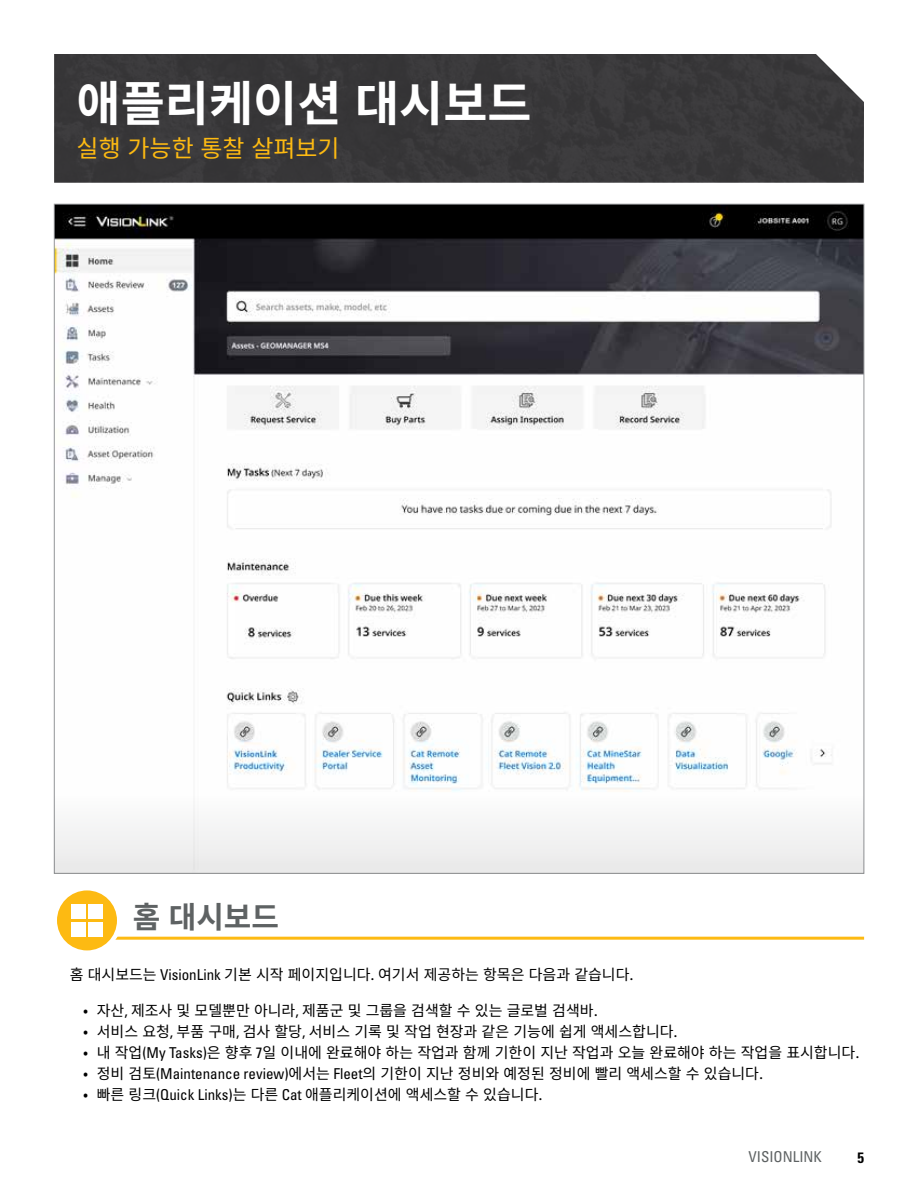
<style>
.page{position:relative;width:918px;height:1188px;background:#fff}
.page>*{position:absolute;margin:0;border:0;box-sizing:border-box;transform-origin:0 0}
.t1{font:700 48px "Noto Sans KR";color:#fff}
.t2{font:700 30px "Noto Sans KR";color:#5e6263}
.t3{font:24px "Noto Sans KR";color:#fdba12}
.t4{font:15px "Noto Sans KR";color:#000}
.t5{font:condensed 15px "Univers LT Std";color:#5e6263}
.t6{font:15px "Univers LTCYR 67 Bold Cond";color:#000}
.s1{font-family:"Univers LT Std";font-stretch:condensed}
</style>
<div class="page">
<div style="left:54px;top:54px;width:810px;height:129px;background:#383739"></div>
<img style="left:56px;top:206px;width:806px;height:453px">
<hr style="left:71px;top:937px;width:793px;height:3px;background:#fdba12">
<svg style="left:55px;top:888px;width:64px;height:65px;fill:#fdba12"></svg>
<div style="left:52px;top:886px;width:70px;height:69px;border:4px solid #fff;border-radius:50%"></div>
<div style="left:71px;top:904px;width:14px;height:15px;background:#fff"></div>
<div style="left:89px;top:904px;width:14px;height:15px;background:#fff"></div>
<div style="left:71px;top:922px;width:14px;height:14px;background:#fff"></div>
<div style="left:89px;top:922px;width:14px;height:14px;background:#fff"></div>
<svg style="left:54px;top:672px;width:810px;height:202px"></svg>
<h1 class="t1" style="left:77px;top:77px;width:457px">애플리케이션 대시보드</h1>
<h3 class="t3" style="left:77px;top:135px;width:265px">실행 가능한 통찰 살펴보기</h3>
<h2 class="t2" style="left:133px;top:900px;width:148px">홈 대시보드</h2>
<p class="t4" style="left:70px;top:966px;width:566px">홈 대시보드는 <span class="s1">VisionLink</span> 기본 시작 페이지입니다. 여기서 제공하는 항목은 다음과 같습니다.</p>
<p class="t4" style="left:83px;top:1002px;width:516px">• 자산<span class="s1">,</span> 제조사 및 모델뿐만 아니라<span class="s1">,</span> 제품군 및 그룹을 검색할 수 있는 글로벌 검색바.</p>
<p class="t4" style="left:83px;top:1023px;width:596px">• 서비스 요청<span class="s1">,</span> 부품 구매<span class="s1">,</span> 검사 할당<span class="s1">,</span> 서비스 기록 및 작업 현장과 같은 기능에 쉽게 액세스합니다.</p>
<p class="t4" style="left:83px;top:1044px;width:778px">• 내 작업<span class="s1">(My Tasks)</span>은 향후 <span class="s1">7</span>일 이내에 완료해야 하는 작업과 함께 기한이 지난 작업과 오늘 완료해야 하는 작업을 표시합니다.</p>
<p class="t4" style="left:83px;top:1065px;width:682px">• 정비 검토<span class="s1">(Maintenance review)</span>에서는 <span class="s1">Fleet</span>의 기한이 지난 정비와 예정된 정비에 빨리 액세스할 수 있습니다.</p>
<p class="t4" style="left:83px;top:1086px;width:461px">• 빠른 링크<span class="s1">(Quick Links)</span>는 다른 <span class="s1">Cat</span> 애플리케이션에 액세스할 수 있습니다.</p>
<p class="t5" style="left:749px;top:1147px;width:75px">VISIONLINK</p>
<p class="t6" style="left:857px;top:1148px;width:8px">5</p>
</div>
